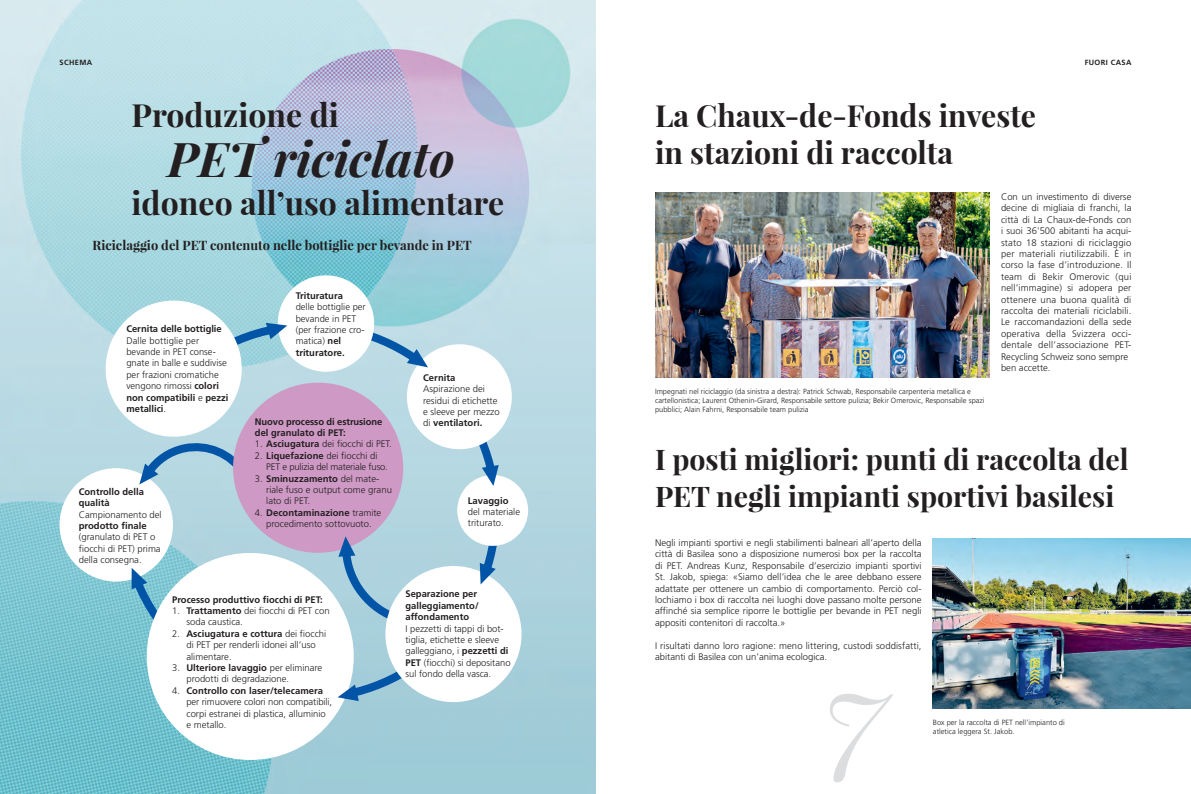
<style>
.page{position:relative;width:1191px;height:794px;background:#fff}
.page>*{position:absolute;margin:0;border:0;box-sizing:border-box;transform-origin:0 0}
.t1{font:italic 120px "Playfair Display";color:#dcdddf}
.t2{font:italic 700 48px "Playfair Display";color:#231f20}
.t3{font:700 32px "Playfair Display";color:#231f20}
.t4{font:700 30.5px/37px "Playfair Display";color:#231f20}
.t5{font:700 28.5px/37px "Playfair Display";color:#231f20}
.t6{font:700 13px "Playfair Display";color:#231f20}
.t7{font:300 9.5px/11.4px "Frutiger LT Pro";color:#231f20}
.t8{font:700 9.5px/11.4px "Frutiger LT Pro";color:#231f20}
.t9{font:300 9.5px/11.4px "Frutiger LT Pro";letter-spacing:-.02em;color:#231f20}
.t10{font:300 7.5px/9px "Frutiger LT Pro";color:#231f20}
.t11{font:700 7.5px "Frutiger LT Pro";letter-spacing:.05em;color:#231f20}
.s1{font-weight:700}
</style>
<div class="page">
<img style="left:0;top:0;width:595px;height:794px">
<svg style="left:116px;top:318px;width:388px;height:388px;background:#a4cedb"></svg>
<div style="left:278px;top:275px;width:96px;height:97px;background:#fff;border-radius:50%"></div>
<div style="left:407px;top:344px;width:105px;height:105px;background:#fff;border-radius:50%"></div>
<div style="left:457px;top:475px;width:71px;height:71px;background:#fff;border-radius:50%"></div>
<svg style="left:266px;top:323px;width:21px;height:16px"></svg>
<svg style="left:482px;top:465px;width:17px;height:21px"></svg>
<svg style="left:407px;top:349px;width:21px;height:18px"></svg>
<div style="left:106px;top:300px;width:136px;height:137px;background:#fff;border-radius:50%"></div>
<div style="left:60px;top:468px;width:113px;height:113px;background:#fff;border-radius:50%"></div>
<div style="left:147px;top:553px;width:207px;height:207px;background:#fff;border-radius:50%"></div>
<svg style="left:134px;top:443px;width:120px;height:115px"></svg>
<svg style="left:132px;top:568px;width:15px;height:21px"></svg>
<svg style="left:337px;top:684px;width:22px;height:17px"></svg>
<div style="left:385px;top:566px;width:136px;height:136px;background:#fff;border-radius:50%"></div>
<svg style="left:480px;top:563px;width:16px;height:21px"></svg>
<div style="left:233px;top:383px;width:170px;height:170px;background:#ce99c4;border-radius:50%"></div>
<svg style="left:338px;top:528px;width:65px;height:99px"></svg>
<img style="left:933px;top:539px;width:258px;height:169px">
<img style="left:655px;top:193px;width:334px;height:184px">
<p class="t11" style="left:60px;top:58px;width:34px">SCHEMA</p>
<p class="t11" style="left:1084px;top:58px;width:48px">FUORI CASA</p>
<h3 class="t3" style="left:132px;top:95px;width:209px">Produzione di</h3>
<h2 class="t2" style="left:168px;top:126px;width:289px">PET riciclato</h2>
<h3 class="t3" style="left:132px;top:183px;width:374px">idoneo all’uso alimentare</h3>
<h3 class="t6" style="left:93px;top:237px;width:381px">Riciclaggio del PET contenuto nelle bottiglie per bevande in PET</h3>
<p class="t8" style="left:296px;top:290px;width:49px">Trituratura</p>
<p class="t7" style="left:296px;top:301px;width:72px">delle bottiglie per bevande in PET (per frazione cro&shy;matica) <span class="s1">nel trituratore.</span></p>
<p class="t8" style="left:423px;top:372px;width:34px">Cernita</p>
<p class="t7" style="left:423px;top:383px;width:78px">Aspirazione dei residui di etichette e sleeve per mezzo di <span class="s1">ventilatori.</span></p>
<p class="t8" style="left:126px;top:323px;width:97px">Cernita delle bottiglie</p>
<p class="t7" style="left:126px;top:334px;width:103px">Dalle bottiglie per bevande in PET conse&shy;gnate in balle e suddivise per frazioni cromatiche vengono rimossi <span class="s1">colori non compatibili</span> e <span class="s1">pezzi metallici</span>.</p>
<p class="t8" style="left:255px;top:415px;width:129px">Nuovo processo di estrusione del granulato di PET:</p>
<p class="t7" style="left:255px;top:438px;width:138px">1. <span class="s1">Asciugatura</span> dei fiocchi di PET.</p>
<p class="t9" style="left:266px;top:450px;width:123px;text-indent:-11px">2. <span class="s1">Liquefazione</span> dei fiocchi di<br>PET e pulizia del materiale fuso.</p>
<p class="t7" style="left:266px;top:472px;width:127px;text-indent:-11px">3. <span class="s1">Sminuzzamento</span> del mate&shy;riale fuso e output come granu lato di PET.</p>
<p class="t7" style="left:255px;top:507px;width:128px;text-align:center">4. <span class="s1">Decontaminazione</span> tramite procedimento sottovuoto.</p>
<p class="t8" style="left:79px;top:486px;width:67px">Controllo della qualità</p>
<p class="t7" style="left:79px;top:509px;width:84px">Campionamento del</p>
<p class="t8" style="left:79px;top:520px;width:69px">prodotto finale</p>
<p class="t7" style="left:79px;top:531px;width:83px">(granulato di PET o fiocchi di PET) prima della consegna.</p>
<p class="t8" style="left:468px;top:494px;width:42px">Lavaggio</p>
<p class="t7" style="left:468px;top:506px;width:54px">del materiale triturato.</p>
<p class="t8" style="left:172px;top:593px;width:152px">Processo produttivo fiocchi di PET:</p>
<p class="t7" style="left:186px;top:605px;width:145px;text-indent:-14px">1. <span class="s1">Trattamento</span> dei fiocchi di PET con soda caustica.</p>
<p class="t7" style="left:186px;top:628px;width:141px;text-indent:-14px">2. <span class="s1">Asciugatura e cottura</span> dei fiocchi di PET per renderli idonei all’uso alimentare.</p>
<p class="t7" style="left:186px;top:662px;width:137px;text-indent:-14px">3. <span class="s1">Ulteriore lavaggio</span> per eliminare prodotti di degradazione.</p>
<p class="t7" style="left:186px;top:685px;width:147px;text-indent:-14px">4. <span class="s1">Controllo con laser/telecamera </span>per rimuovere colori non compatibili, corpi estranei di plastica, alluminio e metallo.</p>
<p class="t8" style="left:405px;top:588px;width:75px">Separazione per galleggiamento/ affondamento</p>
<p class="t7" style="left:405px;top:622px;width:107px">I pezzetti di tappi di bot&shy;tiglia, etichette e sleeve galleggiano, i <span class="s1">pezzetti di<br>PET</span> (fiocchi) si depositano sul fondo della vasca.</p>
<h3 class="t4" style="left:655px;top:96px;width:382px">La Chaux-de-Fonds investe in stazioni di raccolta</h3>
<p class="t10" style="left:655px;top:387px;width:331px">Impegnati nel riciclaggio (da sinistra a destra): Patrick Schwab, Responsabile carpenteria metallica e cartellonistica; Laurent Othenin-Girard, Responsabile settore pulizia; Bekir Omerovic, Responsabile spazi pubblici; Alain Fahrni, Responsabile team pulizia</p>
<p class="t7" style="left:1001px;top:191px;width:132px">Con un investimento di diverse decine di migliaia di franchi, la città di La Chaux-de-Fonds con i suoi 36'500 abitanti ha acqui&shy;stato 18 stazioni di riciclaggio per materiali riutilizzabili. È in corso la fase d’introduzione. Il team di Bekir Omerovic (qui nell’immagine) si adopera per ottenere una buona qualità di raccolta dei materiali riciclabili.<br>Le raccomandazioni della sede operativa della Svizzera occi&shy;dentale dell’associazione PET-<br>Recycling Schweiz sono sempre ben accette.</p>
<h3 class="t5" style="left:655px;top:441px;width:475px">I posti migliori: punti di raccolta del<br>PET negli impianti sportivi basilesi</h3>
<p class="t7" style="left:655px;top:537px;width:268px;text-align:justify">Negli impianti sportivi e negli stabilimenti balneari all’aperto della città di Basilea sono a disposizione numerosi box per la raccolta di PET. Andreas Kunz, Responsabile d’esercizio impianti sportivi St. Jakob, spiega: «Siamo dell’idea che le aree debbano essere adattate per ottenere un cambio di comportamento. Perciò col&shy;lochiamo i box di raccolta nei luoghi dove passano molte persone affinché sia semplice riporre le bottiglie per bevande in PET negli appositi contenitori di raccolta.»</p>
<p class="t7" style="left:655px;top:639px;width:268px">I risultati danno loro ragione: meno littering, custodi soddisfatti, abitanti di Basilea con un’anima ecologica.</p>
<h1 class="t1" style="left:817px;top:655px;width:65px">7</h1>
<p class="t10" style="left:933px;top:718px;width:133px">Box per la raccolta di PET nell’impianto di atletica leggera St. Jakob.</p>
</div>
